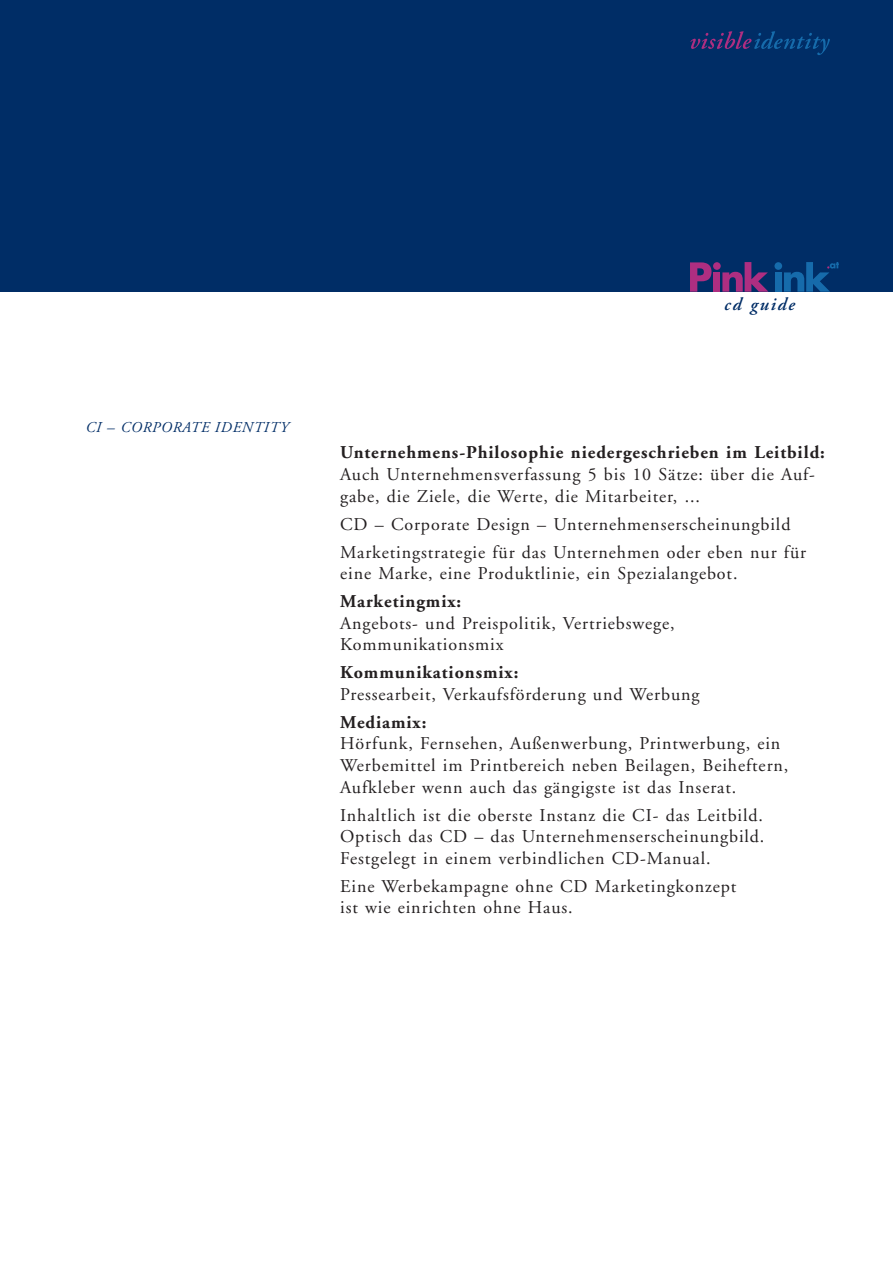
<style>
.page{position:relative;width:893px;height:1263px;background:#fff}
.page>*{position:absolute;margin:0;border:0;box-sizing:border-box;transform-origin:0 0}
.t1{font:18px/21.6px "Adobe Garamond";letter-spacing:.05em;color:#231f20}
.t2{font:700 18px "Adobe Garamond";letter-spacing:.05em;color:#231f20}
.t3{font:italic 600 18px "Adobe Garamond";letter-spacing:.095em;color:#002d66}
.t4{font:italic 15px "Adobe Garamond";letter-spacing:.05em;color:#002d66}
</style>
<div class="page">
<div style="left:0;top:0;width:893px;height:291px;background:#002d66"></div>
<div style="left:775px;top:272px;width:7px;height:19px;background:#166bab"></div>
<div style="left:774px;top:262px;width:8px;height:8px;background:#166bab;border-radius:50%"></div>
<svg style="left:722px;top:262px;width:46px;height:29px"></svg>
<div style="left:713px;top:272px;width:7px;height:19px;background:#ae2e81"></div>
<div style="left:713px;top:262px;width:8px;height:8px;background:#ae2e81;border-radius:50%"></div>
<svg style="left:690px;top:262px;width:21px;height:29px"></svg>
<svg style="left:784px;top:262px;width:55px;height:29px"></svg>
<svg style="left:690px;top:31px;width:140px;height:24px"></svg>
<p class="t4" style="left:85px;top:421px;width:205px">CI – CORPORATE IDENTITY</p>
<p class="t3" style="left:724px;top:297px;width:72px">cd guide</p>
<p class="t2" style="left:340px;top:445px;width:486px">Unternehmens-Philosophie niedergeschrieben im Leitbild:</p>
<p class="t1" style="left:340px;top:465px;width:476px">Auch Unternehmensverfassung 5 bis 10 Sätze: über die Auf&shy;gabe, die Ziele, die Werte, die Mitarbeiter, ...</p>
<p class="t1" style="left:340px;top:511px;width:467px;line-height:28px">CD – Corporate Design – Unternehmenserscheinungbild<br>Marketingstrategie für das Unternehmen oder eben nur für</p>
<p class="t1" style="left:340px;top:564px;width:399px">eine Marke, eine Produktlinie, ein Spezialangebot.</p>
<p class="t2" style="left:340px;top:594px;width:123px">Marketingmix:</p>
<p class="t1" style="left:340px;top:614px;width:336px">Angebots- und Preispolitik, Vertriebswege,<br>Kommunikationsmix</p>
<p class="t2" style="left:340px;top:665px;width:180px">Kommunikationsmix:</p>
<p class="t1" style="left:340px;top:685px;width:361px">Pressearbeit, Verkaufsförderung und Werbung</p>
<p class="t2" style="left:340px;top:715px;width:88px">Mediamix:</p>
<p class="t1" style="left:340px;top:734px;width:450px">Hörfunk, Fernsehen, Außenwerbung, Printwerbung, ein<br>Werbemittel im Printbereich neben Beilagen, Beiheftern,<br>Aufkleber wenn auch das gängigste ist das Inserat.</p>
<p class="t1" style="left:340px;top:806px;width:426px;text-align:justify">Inhaltlich ist die oberste Instanz die CI- das Leitbild.<br>Optisch das CD – das Unternehmenserscheinungbild.<br>Festgelegt in einem verbindlichen CD-Manual.</p>
<p class="t1" style="left:340px;top:877px;width:398px">Eine Werbekampagne ohne CD Marketingkonzept ist wie einrichten ohne Haus.</p>
</div>
